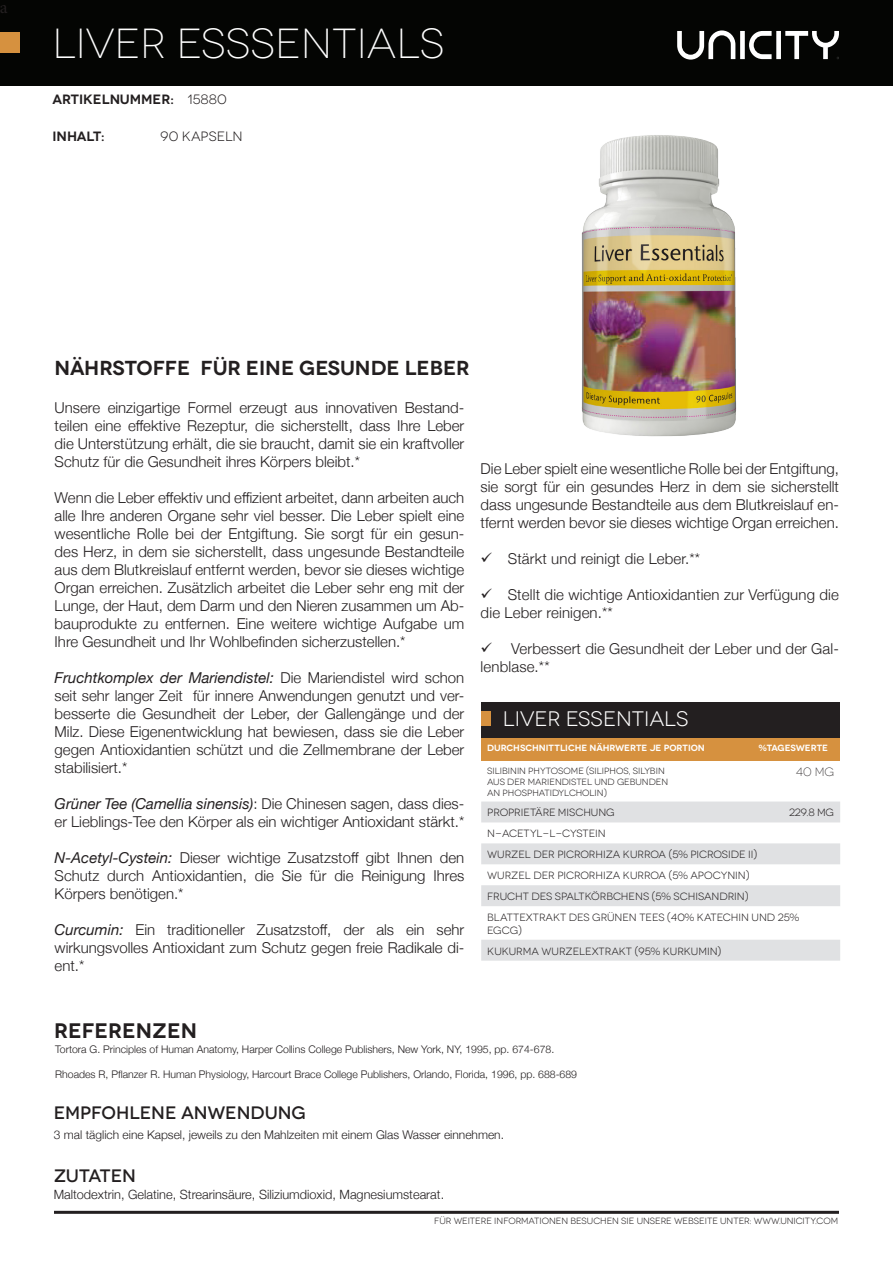
<style>
.page{position:relative;width:893px;height:1263px;background:#fff}
.page>*{position:absolute;margin:0;border:0;box-sizing:border-box;transform-origin:0 0}
.t1{font:300 42px "Novecentowide";color:#fff}
.t2{font:21px "Novecentowide";color:#fff}
.t3{font:600 21px "Novecentowide";color:#231f20}
.t4{font:600 20.25px "Novecentowide";color:#231f20}
.t5{font:500 18px "Novecentowide";color:#231f20}
.t6{font:18px "Minion Pro";color:#231f20}
.t7{font:300 15px/18px "Helvetica Neue";color:#231f20;text-align:justify}
.t8{font:600 13.5px "Novecentowide";color:#231f20}
.t9{font:13.5px "Novecentowide";color:#231f20}
.t10{font:300 12.75px "Helvetica Neue";color:#231f20}
.t11{font:300 12px "Helvetica Neue";color:#231f20}
.t12{font:300 12px "Novecentowide";color:#231f20}
.t13{font:10.5px/12.6px "Novecentowide";color:#231f20}
.t14{font:300 10.5px "Helvetica Neue";color:#231f20}
.t15{font:9px/10.8px "Novecentowide";color:#231f20}
.t16{font:600 9px "Novecentowide";letter-spacing:-.005em;color:#fff}
.s1{font-weight:400}
.s2{font-weight:400;font-style:italic}
</style>
<div class="page">
<div style="left:0;top:0;width:892px;height:86px;background:#040503"></div>
<div style="left:0;top:32px;width:19px;height:20px;background:#d6913f"></div>
<svg style="left:677px;top:30px;width:162px;height:30px"></svg>
<div style="left:481px;top:702px;width:359px;height:36px;background:#231f20"></div>
<div style="left:481px;top:738px;width:359px;height:22px;background:#d6913f"></div>
<svg style="left:481px;top:801px;width:359px;height:160px;fill:#e6e7e9"></svg>
<div style="left:481px;top:711px;width:9px;height:15px;background:#d6913f"></div>
<hr style="left:54px;top:1211px;width:785px;height:3px;background:#231f20">
<img style="left:581px;top:135px;width:156px;height:302px">
<p class="t6" style="left:-1px;top:-5px;width:9px">a</p>
<p class="t1" style="left:53px;top:19px;width:393px">LIVER ESSSENTIALS</p>
<p class="t8" style="left:53px;top:91px;width:176px">ARTIKELNUMMER: <span class="s1">15880</span></p>
<p class="t8" style="left:53px;top:128px;width:54px">INHALT:</p>
<p class="t9" style="left:161px;top:128px;width:84px">90 KAPSELN</p>
<p class="t4" style="left:55px;top:355px;width:417px">NÄHRSTOFFE FÜR EINE GESUNDE LEBER</p>
<p class="t7" style="left:55px;top:398px;width:411px">Unsere einzigartige Formel erzeugt aus innovativen Bestand&shy;teilen eine effektive Rezeptur, die sicherstellt, dass Ihre Leber die Unterstützung erhält, die sie braucht, damit sie ein kraftvoller Schutz für die Gesundheit ihres Körpers bleibt.*</p>
<p class="t7" style="left:55px;top:488px;width:411px">Wenn die Leber effektiv und effizient arbeitet, dann arbeiten auch alle Ihre anderen Organe sehr viel besser. Die Leber spielt eine wesentliche Rolle bei der Entgiftung. Sie sorgt für ein gesun&shy;des Herz, in dem sie sicherstellt, dass ungesunde Bestandteile aus dem Blutkreislauf entfernt werden, bevor sie dieses wichtige Organ erreichen. Zusätzlich arbeitet die Leber sehr eng mit der Lunge, der Haut, dem Darm und den Nieren zusammen um Ab&shy;bauprodukte zu entfernen. Eine weitere wichtige Aufgabe um Ihre Gesundheit und Ihr Wohlbefinden sicherzustellen.*</p>
<p class="t7" style="left:55px;top:668px;width:411px"><span class="s2">Fruchtkomplex der Mariendistel:</span> Die Mariendistel wird schon seit sehr langer Zeit für innere Anwendungen genutzt und ver&shy;besserte die Gesundheit der Leber, der Gallengänge und der Milz. Diese Eigenentwicklung hat bewiesen, dass sie die Leber gegen Antioxidantien schützt und die Zellmembrane der Leber stabilisiert.*</p>
<p class="t7" style="left:55px;top:794px;width:411px"><span class="s2">Grüner Tee (Camellia sinensis)</span>: Die Chinesen sagen, dass dies&shy;er Lieblings-Tee den Körper als ein wichtiger Antioxidant stärkt.*</p>
<p class="t7" style="left:55px;top:848px;width:411px"><span class="s2">N-Acetyl-Cystein:</span> Dieser wichtige Zusatzstoff gibt Ihnen den Schutz durch Antioxidantien, die Sie für die Reinigung Ihres Körpers benötigen.*</p>
<p class="t7" style="left:55px;top:920px;width:411px"><span class="s2">Curcumin:</span> Ein traditioneller Zusatzstoff, der als ein sehr wirkungsvolles Antioxidant zum Schutz gegen freie Radikale di&shy;ent.*</p>
<p class="t7" style="left:481px;top:458px;width:360px">Die Leber spielt eine wesentliche Rolle bei der Entgiftung, sie sorgt für ein gesundes Herz in dem sie sicherstellt dass ungesunde Bestandteile aus dem Blutkreislauf en&shy;tfernt werden bevor sie dieses wichtige Organ erreichen.</p>
<p class="t7" style="left:481px;top:548px;width:221px">✓ Stärkt und reinigt die Leber.**</p>
<p class="t7" style="left:481px;top:584px;width:360px">✓ Stellt die wichtige Antioxidantien zur Verfügung die die Leber reinigen.**</p>
<p class="t7" style="left:481px;top:638px;width:360px">✓ Verbessert die Gesundheit der Leber und der Gal&shy;lenblase.**</p>
<p class="t2" style="left:503px;top:706px;width:187px">LIVER ESSENTIALS</p>
<p class="t16" style="left:487px;top:743px;width:219px">DURCHSCHNITTLICHE NÄHRWERTE JE PORTION</p>
<p class="t16" style="left:759px;top:743px;width:71px">%TAGESWERTE</p>
<p class="t15" style="left:487px;top:765px;width:182px">SILIBININ PHYTOSOME (SILIPHOS, SILYBIN<br>AUS DER MARIENDISTEL UND GEBUNDEN<br>AN PHOSPHATIDYLCHOLIN)</p>
<p class="t12" style="left:796px;top:765px;width:40px">40 MG</p>
<p class="t13" style="left:487px;top:806px;width:129px">PROPRIETÄRE MISCHUNG</p>
<p class="t13" style="left:789px;top:806px;width:46px">229.8 MG</p>
<p class="t13" style="left:487px;top:827px;width:120px">N-ACETYL-L-CYSTEIN</p>
<p class="t13" style="left:487px;top:848px;width:272px">WURZEL DER PICRORHIZA KURROA (5% PICROSIDE II)</p>
<p class="t13" style="left:487px;top:869px;width:264px">WURZEL DER PICRORHIZA KURROA (5% APOCYNIN)</p>
<p class="t13" style="left:487px;top:890px;width:263px">FRUCHT DES SPALTKÖRBCHENS (5% SCHISANDRIN)</p>
<p class="t13" style="left:487px;top:911px;width:314px">BLATTEXTRAKT DES GRÜNEN TEES (40% KATECHIN UND 25%<br>EGCG)</p>
<p class="t13" style="left:487px;top:945px;width:236px">KUKURMA WURZELEXTRAKT (95% KURKUMIN)</p>
<p class="t3" style="left:54px;top:1017px;width:144px">REFERENZEN</p>
<p class="t14" style="left:55px;top:1041px;width:501px">Tortora G. Principles of Human Anatomy, Harper Collins College Publishers, New York, NY, 1995, pp. 674-678.</p>
<p class="t14" style="left:55px;top:1066px;width:523px">Rhoades R, Pflanzer R. Human Physiology, Harcourt Brace College Publishers, Orlando, Florida, 1996, pp. 688-689</p>
<p class="t5" style="left:54px;top:1102px;width:254px">EMPFOHLENE ANWENDUNG</p>
<p class="t11" style="left:54px;top:1125px;width:452px">3 mal täglich eine Kapsel, jeweils zu den Mahlzeiten mit einem Glas Wasser einnehmen.</p>
<p class="t5" style="left:54px;top:1164px;width:84px">ZUTATEN</p>
<p class="t10" style="left:54px;top:1184px;width:392px">Maltodextrin, Gelatine, Strearinsäure, Siliziumdioxid, Magnesiumstearat.</p>
<p class="t15" style="left:434px;top:1215px;width:405px">FÜR WEITERE INFORMATIONEN BESUCHEN SIE UNSERE WEBSEITE UNTER: WWW.UNICITY.COM</p>
</div>
